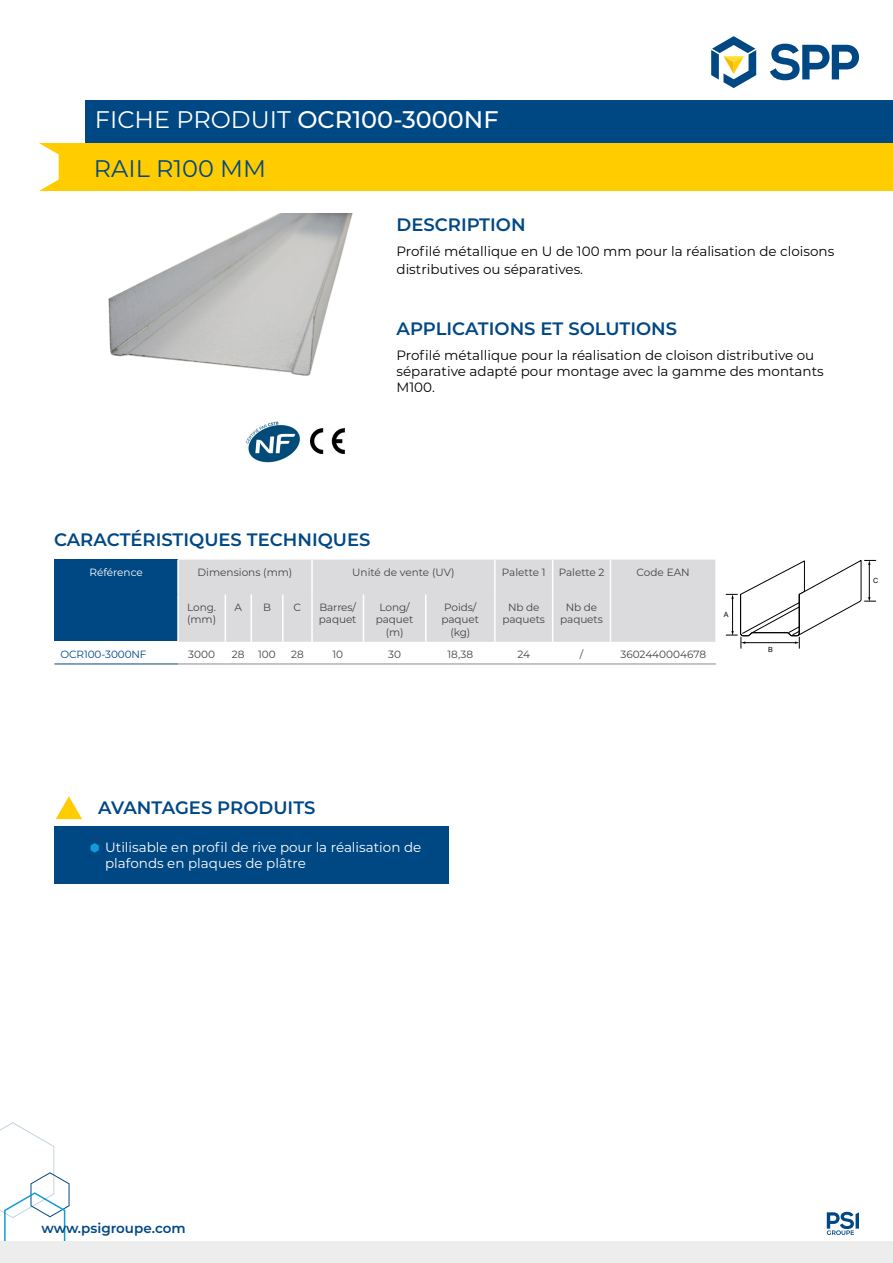
<style>
.page{position:relative;width:893px;height:1263px;background:#fff}
.page>*{position:absolute;margin:0;border:0;box-sizing:border-box;transform-origin:0 0}
.t1{font:500 24px/48.9px "Montserrat";color:#fff}
.t2{font:600 18px "Montserrat";color:#004884}
.t3{font:13.5px/16.2px "Montserrat";color:#020203}
.t4{font:13.5px/16.2px "Montserrat";color:#fff}
.t5{font:600 13.5px "Montserrat";color:#004884}
.t6{font:10.5px/12.6px "Montserrat";letter-spacing:-.01em;color:#434247;text-align:center}
.t7{font:10.5px "Montserrat";letter-spacing:-.01em;color:#004884}
.t8{font:10.5px "Montserrat";color:#fff}
.t9{font:7.05px "Arial";color:#000}
.s1{font-weight:400}
.s2{font-weight:400;color:#004884}
</style>
<div class="page">
<div style="left:85px;top:100px;width:808px;height:44px;background:#004884"></div>
<svg style="left:770px;top:44px;width:89px;height:36px"></svg>
<svg style="left:711px;top:36px;width:45px;height:52px"></svg>
<div style="left:38px;top:144px;width:855px;height:47px;background:#fc0"></div>
<svg style="left:38px;top:143px;width:21px;height:48px"></svg>
<svg style="left:827px;top:1212px;width:32px;height:23px"></svg>
<div style="left:54px;top:826px;width:395px;height:57px;background:#004884"></div>
<img style="left:108px;top:214px;width:245px;height:162px">
<svg style="left:56px;top:796px;width:26px;height:23px"></svg>
<svg style="left:91px;top:843px;width:8px;height:10px"></svg>
<img style="left:310px;top:428px;width:34px;height:25px">
<svg style="left:0;top:1122px;width:70px;height:141px"></svg>
<div style="left:54px;top:560px;width:124px;height:82px;background:#004884"></div>
<hr style="left:54px;top:641px;width:123px;height:1px;background:#fff">
<hr style="left:54px;top:664px;width:124px;height:1px;background:#004884">
<svg style="left:178px;top:560px;width:538px;height:105px"></svg>
<hr style="left:312px;top:664px;width:51px;height:1px;background:#8d8a8f">
<hr style="left:363px;top:664px;width:63px;height:1px;background:#8d8a8f">
<hr style="left:426px;top:664px;width:69px;height:1px;background:#8d8a8f">
<hr style="left:495px;top:664px;width:58px;height:1px;background:#8d8a8f">
<hr style="left:553px;top:664px;width:57px;height:1px;background:#8d8a8f">
<hr style="left:610px;top:664px;width:106px;height:1px;background:#8d8a8f">
<hr style="left:177px;top:560px;width:2px;height:34px;background:#fff">
<hr style="left:311px;top:560px;width:2px;height:34px;background:#fff">
<hr style="left:494px;top:560px;width:2px;height:34px;background:#fff">
<hr style="left:552px;top:560px;width:1px;height:34px;background:#fff">
<hr style="left:610px;top:560px;width:1px;height:34px;background:#fff">
<hr style="left:715px;top:560px;width:2px;height:34px;background:#fff">
<hr style="left:177px;top:594px;width:2px;height:48px;background:#fff">
<hr style="left:225px;top:594px;width:1px;height:48px;background:#fff">
<hr style="left:251px;top:594px;width:1px;height:48px;background:#fff">
<hr style="left:282px;top:594px;width:2px;height:48px;background:#fff">
<hr style="left:311px;top:594px;width:2px;height:48px;background:#fff">
<hr style="left:363px;top:594px;width:1px;height:48px;background:#fff">
<hr style="left:425px;top:594px;width:1px;height:48px;background:#fff">
<hr style="left:494px;top:594px;width:2px;height:48px;background:#fff">
<hr style="left:552px;top:594px;width:1px;height:48px;background:#fff">
<hr style="left:610px;top:594px;width:1px;height:48px;background:#fff">
<hr style="left:715px;top:594px;width:2px;height:48px;background:#fff">
<div style="left:0;top:1241px;width:893px;height:21px;background:#eeeded"></div>
<img style="left:246px;top:421px;width:54px;height:41px">
<svg style="left:726px;top:560px;width:150px;height:89px"></svg>
<h1 class="t1" style="left:94px;top:94px;width:406px"><span class="s1">FICHE PRODUIT</span> OCR100-3000NF<br><span class="s2">RAIL R100 MM</span></h1>
<h2 class="t2" style="left:396px;top:212px;width:131px">DESCRIPTION</h2>
<p class="t3" style="left:396px;top:242px;width:439px;line-height:18px">Profilé métallique en U de 100 mm pour la réalisation de cloisons distributives ou séparatives.</p>
<h2 class="t2" style="left:396px;top:316px;width:282px">APPLICATIONS ET SOLUTIONS</h2>
<p class="t3" style="left:396px;top:346px;width:429px">Profilé métallique pour la réalisation de cloison distributive ou séparative adapté pour montage avec la gamme des montants<br>M100.</p>
<h2 class="t2" style="left:54px;top:527px;width:318px">CARACTÉRISTIQUES TECHNIQUES</h2>
<p class="t8" style="left:89px;top:565px;width:55px">Référence</p>
<p class="t6" style="left:198px;top:565px;width:96px">Dimensions (mm)</p>
<p class="t6" style="left:352px;top:565px;width:104px">Unité de vente (UV)</p>
<p class="t6" style="left:502px;top:565px;width:104px">Palette 1 Palette 2</p>
<p class="t6" style="left:637px;top:565px;width:55px">Code EAN</p>
<p class="t6" style="left:187px;top:600px;width:30px;text-align:left">Long. (mm)</p>
<p class="t6" style="left:235px;top:600px;width:9px">A</p>
<p class="t6" style="left:263px;top:600px;width:9px">B</p>
<p class="t6" style="left:294px;top:600px;width:9px">C</p>
<p class="t6" style="left:319px;top:600px;width:39px;text-align:left">Barres/ paquet</p>
<p class="t6" style="left:376px;top:600px;width:39px">Long/ paquet (m)</p>
<p class="t6" style="left:441px;top:600px;width:39px">Poids/ paquet (kg)</p>
<p class="t6" style="left:502px;top:600px;width:44px">Nb de paquets</p>
<p class="t6" style="left:560px;top:600px;width:44px">Nb de paquets</p>
<p class="t7" style="left:60px;top:647px;width:88px">OCR100-3000NF</p>
<p class="t6" style="left:188px;top:647px;width:28px">3000</p>
<p class="t6" style="left:232px;top:647px;width:14px">28</p>
<p class="t6" style="left:258px;top:647px;width:19px">100</p>
<p class="t6" style="left:291px;top:647px;width:14px">28</p>
<p class="t6" style="left:332px;top:647px;width:12px">10</p>
<p class="t6" style="left:388px;top:647px;width:14px">30</p>
<p class="t6" style="left:447px;top:647px;width:27px">18,38</p>
<p class="t6" style="left:517px;top:647px;width:14px">24</p>
<p class="t6" style="left:580px;top:647px;width:5px">/</p>
<p class="t6" style="left:620px;top:647px;width:87px">3602440004678</p>
<p class="t9" style="left:724px;top:609px;width:6px">A</p>
<p class="t9" style="left:873px;top:575px;width:7px">C</p>
<h2 class="t2" style="left:98px;top:794px;width:219px">AVANTAGES PRODUITS</h2>
<p class="t4" style="left:105px;top:838px;width:318px">Utilisable en profil de rive pour la réalisation de plafonds en plaques de plâtre</p>
<p class="t5" style="left:41px;top:1218px;width:146px">www.psigroupe.com</p>
</div>
